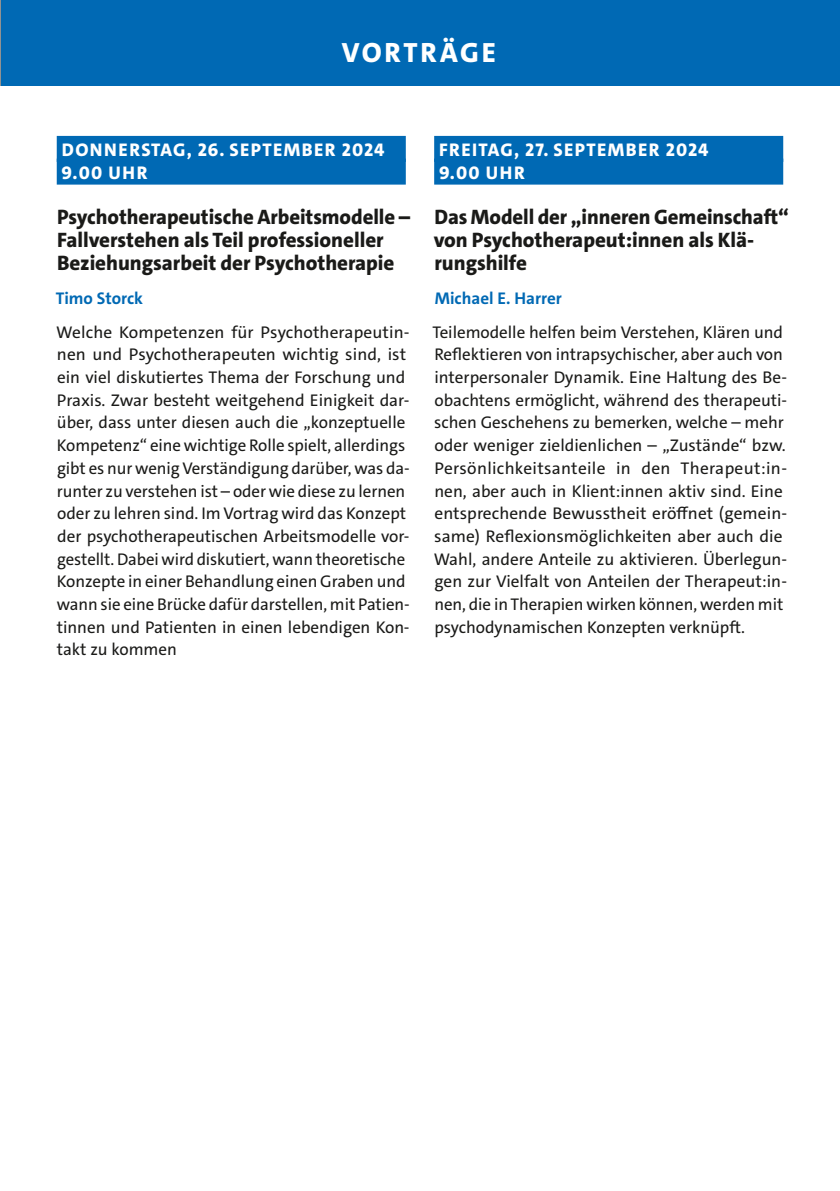
<style>
.page{position:relative;width:840px;height:1191px;background:#fff}
.page>*{position:absolute;margin:0;border:0;box-sizing:border-box;transform-origin:0 0}
.t1{font:800 28px "The Sans";letter-spacing:.095em;color:#fff}
.t2{font:800 21px/22.6px "The Sans";color:#1a1a18}
.t3{font:800 18.4px/22.6px "The Sans";letter-spacing:.075em;color:#fff}
.t4{font:17px/22.6px "The Sans";color:#1a1a18}
.t5{font:700 17px "The Sans";color:#0069b4}
</style>
<div class="page">
<div style="left:0;top:0;width:839px;height:85px;background:#0069b4"></div>
<div style="left:57px;top:136px;width:348px;height:26px;background:#0069b4"></div>
<div style="left:57px;top:159px;width:348px;height:26px;background:#0069b4"></div>
<div style="left:434px;top:136px;width:348px;height:26px;background:#0069b4"></div>
<div style="left:434px;top:159px;width:348px;height:26px;background:#0069b4"></div>
<h1 class="t1" style="left:341px;top:35px;width:156px">VORTRÄGE</h1>
<p class="t3" style="left:62px;top:139px;width:324px">DONNERSTAG, 26. SEPTEMBER 2024<br>9.00 UHR</p>
<p class="t2" style="left:57px;top:206px;width:354px">Psychotherapeutische Arbeitsmodelle –<br>Fallverstehen als Teil professioneller<br>Beziehungsarbeit der Psychotherapie</p>
<p class="t5" style="left:56px;top:287px;width:89px">Timo Storck</p>
<p class="t4" style="left:56px;top:321px;width:355px">Welche Kompetenzen für Psychotherapeutin&shy;nen und Psychotherapeuten wichtig sind, ist ein viel diskutiertes Thema der Forschung und Praxis. Zwar besteht weitgehend Einigkeit dar&shy;über, dass unter diesen auch die „konzeptuelle Kompetenz“ eine wichtige Rolle spielt, allerdings gibt es nur wenig Verständigung darüber, was da&shy;runter zu verstehen ist – oder wie diese zu lernen oder zu lehren sind. Im Vortrag wird das Konzept der psychotherapeutischen Arbeitsmodelle vor&shy;gestellt. Dabei wird diskutiert, wann theoretische Konzepte in einer Behandlung einen Graben und wann sie eine Brücke dafür darstellen, mit Patien&shy;tinnen und Patienten in einen lebendigen Kon&shy;takt zu kommen</p>
<p class="t3" style="left:439px;top:139px;width:271px">FREITAG, 27. SEPTEMBER 2024<br>9.00 UHR</p>
<p class="t2" style="left:433px;top:206px;width:356px">Das Modell der „inneren Gemeinschaft“ von Psychotherapeut:innen als Klä&shy;rungshilfe</p>
<p class="t5" style="left:434px;top:287px;width:128px">Michael E. Harrer</p>
<p class="t4" style="left:432px;top:321px;width:356px">Teilemodelle helfen beim Verstehen, Klären und Reflektieren von intrapsychischer, aber auch von interpersonaler Dynamik. Eine Haltung des Be&shy;obachtens ermöglicht, während des therapeuti&shy;schen Geschehens zu bemerken, welche – mehr oder weniger zieldienlichen – „Zustände“ bzw.<br>Persönlichkeitsanteile in den Therapeut:in&shy;nen, aber auch in Klient:innen aktiv sind. Eine entsprechende Bewusstheit eröffnet (gemein&shy;same) Reflexionsmöglichkeiten aber auch die Wahl, andere Anteile zu aktivieren. Überlegun&shy;gen zur Vielfalt von Anteilen der Therapeut:in&shy;nen, die in Therapien wirken können, werden mit psychodynamischen Konzepten verknüpft.</p>
</div>
